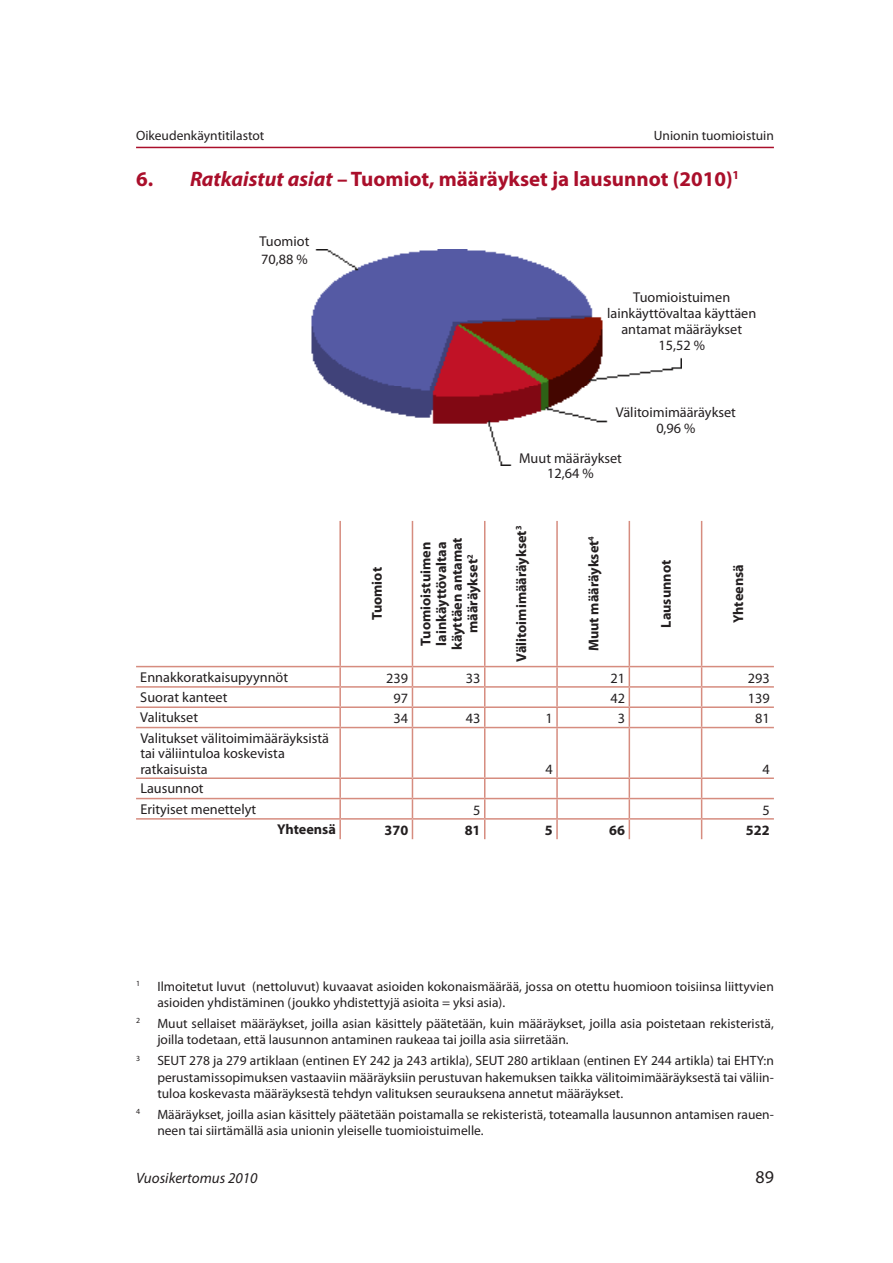
<style>
.page{position:relative;width:893px;height:1263px;background:#fff}
.page>*{position:absolute;margin:0;border:0;box-sizing:border-box;transform-origin:0 0}
.t1{font:700 21px "Myriad Pro";color:#aa0f2b}
.t2{font:18px "Myriad Pro";color:#231f20}
.t3{font:italic 15px "Myriad Pro";color:#231f20}
.t4{font:14.25px/15.8px "Myriad Pro";color:#231f20}
.t5{font:700 14.25px/15.8px "Myriad Pro";color:#231f20;text-align:center}
.t6{font:13.5px/16.5px "Myriad Pro";color:#231f20}
.t7{font:7.8px "Myriad Pro";color:#231f20}
.s1{font-style:italic}
</style>
<div class="page">
<hr style="left:136px;top:147px;width:638px;height:1px;background:#aa0f2b">
<img style="left:311px;top:250px;width:371px;height:215px">
<hr style="left:339px;top:521px;width:2px;height:145px;background:#d68c7f">
<hr style="left:412px;top:521px;width:1px;height:145px;background:#d68c7f">
<hr style="left:484px;top:521px;width:1px;height:145px;background:#d68c7f">
<hr style="left:556px;top:521px;width:2px;height:145px;background:#d68c7f">
<hr style="left:629px;top:521px;width:1px;height:145px;background:#d68c7f">
<hr style="left:701px;top:521px;width:1px;height:145px;background:#d68c7f">
<hr style="left:136px;top:666px;width:204px;height:1px;background:#d68c7f">
<hr style="left:340px;top:666px;width:72px;height:1px;background:#d68c7f">
<hr style="left:412px;top:666px;width:73px;height:1px;background:#d68c7f">
<hr style="left:485px;top:666px;width:72px;height:1px;background:#d68c7f">
<hr style="left:557px;top:666px;width:72px;height:1px;background:#d68c7f">
<hr style="left:629px;top:666px;width:73px;height:1px;background:#d68c7f">
<hr style="left:702px;top:666px;width:72px;height:1px;background:#d68c7f">
<hr style="left:136px;top:686px;width:204px;height:2px;background:#d68c7f">
<hr style="left:340px;top:686px;width:72px;height:2px;background:#d68c7f">
<hr style="left:412px;top:686px;width:73px;height:2px;background:#d68c7f">
<hr style="left:485px;top:686px;width:72px;height:2px;background:#d68c7f">
<hr style="left:557px;top:686px;width:72px;height:2px;background:#d68c7f">
<hr style="left:629px;top:686px;width:73px;height:2px;background:#d68c7f">
<hr style="left:702px;top:686px;width:72px;height:2px;background:#d68c7f">
<hr style="left:136px;top:706px;width:204px;height:2px;background:#d68c7f">
<hr style="left:340px;top:706px;width:72px;height:2px;background:#d68c7f">
<svg style="left:339px;top:667px;width:2px;height:60px"></svg>
<hr style="left:412px;top:706px;width:73px;height:2px;background:#d68c7f">
<svg style="left:412px;top:667px;width:1px;height:60px"></svg>
<hr style="left:485px;top:706px;width:72px;height:2px;background:#d68c7f">
<svg style="left:484px;top:667px;width:1px;height:60px"></svg>
<hr style="left:557px;top:706px;width:72px;height:2px;background:#d68c7f">
<svg style="left:556px;top:667px;width:2px;height:60px"></svg>
<hr style="left:629px;top:706px;width:73px;height:2px;background:#d68c7f">
<svg style="left:629px;top:667px;width:1px;height:60px"></svg>
<hr style="left:702px;top:706px;width:72px;height:2px;background:#d68c7f">
<svg style="left:701px;top:667px;width:1px;height:60px"></svg>
<hr style="left:136px;top:727px;width:204px;height:1px;background:#d68c7f">
<hr style="left:340px;top:727px;width:72px;height:1px;background:#d68c7f">
<hr style="left:339px;top:728px;width:2px;height:49px;background:#d68c7f">
<hr style="left:412px;top:727px;width:73px;height:1px;background:#d68c7f">
<hr style="left:412px;top:728px;width:1px;height:49px;background:#d68c7f">
<hr style="left:485px;top:727px;width:72px;height:1px;background:#d68c7f">
<hr style="left:484px;top:728px;width:1px;height:49px;background:#d68c7f">
<hr style="left:557px;top:727px;width:72px;height:1px;background:#d68c7f">
<hr style="left:556px;top:728px;width:2px;height:49px;background:#d68c7f">
<hr style="left:629px;top:727px;width:73px;height:1px;background:#d68c7f">
<hr style="left:629px;top:728px;width:1px;height:49px;background:#d68c7f">
<hr style="left:702px;top:727px;width:72px;height:1px;background:#d68c7f">
<hr style="left:701px;top:728px;width:1px;height:49px;background:#d68c7f">
<hr style="left:136px;top:777px;width:204px;height:2px;background:#d68c7f">
<hr style="left:340px;top:777px;width:72px;height:2px;background:#d68c7f">
<hr style="left:412px;top:777px;width:73px;height:2px;background:#d68c7f">
<hr style="left:485px;top:777px;width:72px;height:2px;background:#d68c7f">
<hr style="left:557px;top:777px;width:72px;height:2px;background:#d68c7f">
<hr style="left:629px;top:777px;width:73px;height:2px;background:#d68c7f">
<hr style="left:702px;top:777px;width:72px;height:2px;background:#d68c7f">
<hr style="left:136px;top:798px;width:204px;height:1px;background:#d68c7f">
<hr style="left:340px;top:798px;width:72px;height:1px;background:#d68c7f">
<hr style="left:412px;top:798px;width:73px;height:1px;background:#d68c7f">
<hr style="left:485px;top:798px;width:72px;height:1px;background:#d68c7f">
<hr style="left:557px;top:798px;width:72px;height:1px;background:#d68c7f">
<hr style="left:629px;top:798px;width:73px;height:1px;background:#d68c7f">
<hr style="left:702px;top:798px;width:72px;height:1px;background:#d68c7f">
<svg style="left:339px;top:779px;width:2px;height:60px"></svg>
<svg style="left:412px;top:779px;width:1px;height:60px"></svg>
<svg style="left:484px;top:779px;width:1px;height:60px"></svg>
<svg style="left:556px;top:779px;width:2px;height:60px"></svg>
<svg style="left:629px;top:779px;width:1px;height:60px"></svg>
<svg style="left:701px;top:779px;width:1px;height:60px"></svg>
<hr style="left:136px;top:818px;width:204px;height:2px;background:#d68c7f">
<hr style="left:340px;top:818px;width:72px;height:2px;background:#d68c7f">
<hr style="left:412px;top:818px;width:73px;height:2px;background:#d68c7f">
<hr style="left:485px;top:818px;width:72px;height:2px;background:#d68c7f">
<hr style="left:557px;top:818px;width:72px;height:2px;background:#d68c7f">
<hr style="left:629px;top:818px;width:73px;height:2px;background:#d68c7f">
<hr style="left:702px;top:818px;width:72px;height:2px;background:#d68c7f">
<p class="t6" style="left:136px;top:127px;width:130px">Oikeudenkäyntitilastot</p>
<p class="t6" style="left:654px;top:127px;width:122px">Unionin tuomioistuin</p>
<h1 class="t1" style="left:136px;top:165px;width:605px">6. <span class="s1">Ratkaistut asiat</span> – Tuomiot, määräykset ja lausunnot (2010)<sup>1</sup></h1>
<p class="t4" style="left:260px;top:233px;width:51px;line-height:17.2px">Tuomiot<br>70,88 %</p>
<p class="t5" style="left:369px;top:620px;width:55px;rotate:-90deg">Tuomiot</p>
<p class="t4" style="left:607px;top:290px;width:151px;text-align:center">Tuomioistuimen lainkäyttövaltaa käyttäen antamat määräykset<br>15,52 %</p>
<p class="t4" style="left:616px;top:404px;width:121px;text-align:center">Välitoimimääräykset<br>0,96 %</p>
<p class="t4" style="left:519px;top:450px;width:104px;text-align:center">Muut määräykset<br>12,64 %</p>
<p class="t5" style="left:417px;top:650px;width:114px;rotate:-90deg">Tuomioistuimen lainkäyttövaltaa käyttäen antamat määräykset<sup>2</sup></p>
<p class="t5" style="left:513px;top:662px;width:137px;rotate:-90deg">Välitoimimääräykset<sup>3</sup></p>
<p class="t5" style="left:585px;top:651px;width:117px;rotate:-90deg">Muut määräykset<sup>4</sup></p>
<p class="t5" style="left:658px;top:628px;width:69px;rotate:-90deg">Lausunnot</p>
<p class="t5" style="left:730px;top:623px;width:60px;rotate:-90deg">Yhteensä</p>
<p class="t4" style="left:140px;top:669px;width:149px">Ennakkoratkaisupyynnöt</p>
<p class="t4" style="left:386px;top:670px;width:23px">239</p>
<p class="t4" style="left:466px;top:670px;width:16px">33</p>
<p class="t4" style="left:610px;top:670px;width:16px">21</p>
<p class="t4" style="left:748px;top:670px;width:23px">293</p>
<p class="t4" style="left:140px;top:689px;width:89px">Suorat kanteet</p>
<p class="t4" style="left:394px;top:690px;width:16px">97</p>
<p class="t4" style="left:610px;top:690px;width:16px">42</p>
<p class="t4" style="left:748px;top:690px;width:23px">139</p>
<p class="t4" style="left:140px;top:709px;width:59px">Valitukset</p>
<p class="t4" style="left:394px;top:710px;width:16px">34</p>
<p class="t4" style="left:466px;top:710px;width:16px">43</p>
<p class="t4" style="left:545px;top:710px;width:9px">1</p>
<p class="t4" style="left:618px;top:710px;width:9px">3</p>
<p class="t4" style="left:755px;top:710px;width:16px">81</p>
<p class="t4" style="left:140px;top:730px;width:190px">Valitukset välitoimimääräyksistä tai väliintuloa koskevista ratkaisuista</p>
<p class="t4" style="left:545px;top:761px;width:9px">4</p>
<p class="t4" style="left:762px;top:761px;width:9px">4</p>
<p class="t4" style="left:140px;top:778px;width:117px;line-height:20.2px">Lausunnot<br>Erityiset menettelyt</p>
<p class="t4" style="left:473px;top:802px;width:9px">5</p>
<p class="t4" style="left:762px;top:802px;width:9px">5</p>
<p class="t5" style="left:277px;top:821px;width:60px">Yhteensä</p>
<p class="t5" style="left:384px;top:822px;width:25px">370</p>
<p class="t5" style="left:465px;top:822px;width:17px">81</p>
<p class="t5" style="left:545px;top:822px;width:9px">5</p>
<p class="t5" style="left:609px;top:822px;width:17px">66</p>
<p class="t5" style="left:746px;top:822px;width:25px">522</p>
<p class="t7" style="left:136px;top:979px;width:6px">1</p>
<p class="t6" style="left:157px;top:978px;width:618px">Ilmoitetut luvut (nettoluvut) kuvaavat asioiden kokonaismäärää, jossa on otettu huomioon toisiinsa liittyvien asioiden yhdistäminen (joukko yhdistettyjä asioita = yksi asia).</p>
<p class="t7" style="left:136px;top:1016px;width:6px">2</p>
<p class="t6" style="left:157px;top:1015px;width:618px">Muut sellaiset määräykset, joilla asian käsittely päätetään, kuin määräykset, joilla asia poistetaan rekisteristä, joilla todetaan, että lausunnon antaminen raukeaa tai joilla asia siirretään.</p>
<p class="t7" style="left:136px;top:1053px;width:6px">3</p>
<p class="t6" style="left:157px;top:1052px;width:618px;text-align:justify">SEUT 278 ja 279 artiklaan (entinen EY 242 ja 243 artikla), SEUT 280 artiklaan (entinen EY 244 artikla) tai EHTY:n perustamissopimuksen vastaaviin määräyksiin perustuvan hakemuksen taikka välitoimimääräyksestä tai väliin&shy;tuloa koskevasta määräyksestä tehdyn valituksen seurauksena annetut määräykset.</p>
<p class="t7" style="left:136px;top:1107px;width:6px">4</p>
<p class="t6" style="left:157px;top:1106px;width:618px">Määräykset, joilla asian käsittely päätetään poistamalla se rekisteristä, toteamalla lausunnon antamisen rauen&shy;neen tai siirtämällä asia unionin yleiselle tuomioistuimelle.</p>
<p class="t3" style="left:136px;top:1168px;width:123px">Vuosikertomus 2010</p>
<h2 class="t2" style="left:755px;top:1166px;width:20px">89</h2>
</div>
